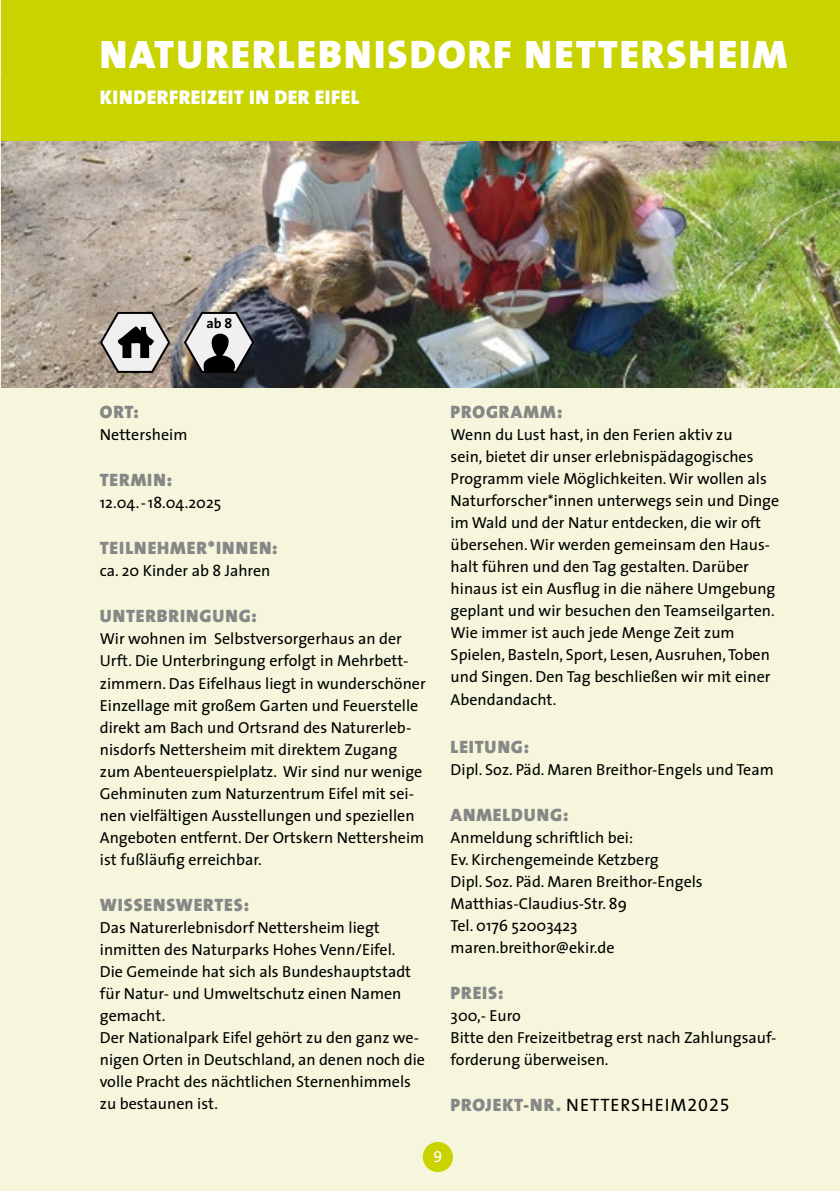
<style>
.page{position:relative;width:840px;height:1191px;background:#fff}
.page>*{position:absolute;margin:0;border:0;box-sizing:border-box;transform-origin:0 0}
.t1{font:40px "The Sans Black Caps";letter-spacing:.05em;color:#fff}
.t2{font:20px "The Sans Black Caps";letter-spacing:.02em;color:#fff}
.t3{font:18px "The Sans Black Caps";letter-spacing:.05em;color:#878787}
.t4{font:16px/22px "The Sans";color:#000}
.t5{font:16px "The Sans Expert";color:#fff}
.t6{font:700 14px "The Sans";color:#000}
.s1{font-family:"The Sans";color:#000}
.s2{font-family:"The Sans Expert";color:#000}
</style>
<div class="page">
<div style="left:0;top:77px;width:839px;height:1114px;background:#f5f6db"></div>
<div style="left:1px;top:0;width:838px;height:142px;background:#c8d300"></div>
<div style="left:422px;top:1142px;width:30px;height:30px;background:#c8d300;border-radius:50%"></div>
<img style="left:1px;top:142px;width:838px;height:245px">
<svg style="left:99px;top:311px;width:72px;height:64px;background:#a39e9a"></svg>
<svg style="left:183px;top:311px;width:72px;height:64px;background:#8b8a8b"></svg>
<h1 class="t1" style="left:100px;top:21px;width:688px">NATURERLEBNISDORF NETTERSHEIM</h1>
<p class="t2" style="left:100px;top:81px;width:261px">KINDERFREIZEIT IN DER EIFEL</p>
<p class="t6" style="left:206px;top:312px;width:28px">ab 8</p>
<p class="t3" style="left:100px;top:397px;width:41px">ORT:</p>
<p class="t4" style="left:100px;top:423px;width:89px">Nettersheim</p>
<p class="t3" style="left:100px;top:465px;width:74px">TERMIN:</p>
<p class="t4" style="left:100px;top:491px;width:123px">12.04.-18.04.2025</p>
<p class="t3" style="left:100px;top:533px;width:179px">TEILNEHMER*INNEN:</p>
<p class="t4" style="left:100px;top:559px;width:172px">ca. 20 Kinder ab 8 Jahren</p>
<p class="t3" style="left:100px;top:601px;width:158px">UNTERBRINGUNG:</p>
<p class="t4" style="left:100px;top:627px;width:327px">Wir wohnen im Selbstversorgerhaus an der Urft. Die Unterbringung erfolgt in Mehrbett&shy;zimmern. Das Eifelhaus liegt in wunderschöner Einzellage mit großem Garten und Feuerstelle direkt am Bach und Ortsrand des Naturerleb&shy;nisdorfs Nettersheim mit direktem Zugang zum Abenteuerspielplatz. Wir sind nur wenige Gehminuten zum Naturzentrum Eifel mit sei&shy;nen vielfältigen Ausstellungen und speziellen Angeboten entfernt. Der Ortskern Nettersheim ist fußläufig erreichbar.</p>
<p class="t3" style="left:100px;top:889px;width:151px">WISSENSWERTES:</p>
<p class="t4" style="left:100px;top:915px;width:326px">Das Naturerlebnisdorf Nettersheim liegt inmitten des Naturparks Hohes Venn/Eifel.<br>Die Gemeinde hat sich als Bundeshauptstadt für Natur- und Umweltschutz einen Namen gemacht.<br>Der Nationalpark Eifel gehört zu den ganz we&shy;nigen Orten in Deutschland, an denen noch die volle Pracht des nächtlichen Sternenhimmels zu bestaunen ist.</p>
<p class="t3" style="left:450px;top:397px;width:113px">PROGRAMM:</p>
<p class="t4" style="left:450px;top:423px;width:330px">Wenn du Lust hast, in den Ferien aktiv zu<br>sein, bietet dir unser erlebnispädagogisches Programm viele Möglichkeiten. Wir wollen als Naturforscher*innen unterwegs sein und Dinge im Wald und der Natur entdecken, die wir oft übersehen. Wir werden gemeinsam den Haus&shy;halt führen und den Tag gestalten. Darüber hinaus ist ein Ausflug in die nähere Umgebung geplant und wir besuchen den Teamseilgarten.<br>Wie immer ist auch jede Menge Zeit zum Spielen, Basteln, Sport, Lesen, Ausruhen, Toben und Singen. Den Tag beschließen wir mit einer Abendandacht.</p>
<p class="t3" style="left:450px;top:731px;width:80px">LEITUNG:</p>
<p class="t4" style="left:450px;top:757px;width:324px">Dipl. Soz. Päd. Maren Breithor-Engels und Team</p>
<p class="t3" style="left:450px;top:799px;width:119px">ANMELDUNG:</p>
<p class="t4" style="left:450px;top:825px;width:253px">Anmeldung schriftlich bei:<br>Ev. Kirchengemeinde Ketzberg<br>Dipl. Soz. Päd. Maren Breithor-Engels<br>Matthias-Claudius-Str. 89<br>Tel. 0176 52003423 maren.breithor@ekir.de</p>
<p class="t3" style="left:450px;top:977px;width:54px">PREIS:</p>
<p class="t4" style="left:450px;top:1003px;width:327px">300,- Euro<br>Bitte den Freizeitbetrag erst nach Zahlungsauf&shy;forderung überweisen.</p>
<p class="t3" style="left:450px;top:1089px;width:280px">PROJEKT-NR. <span class="s1">NETTERSHEIM</span><span class="s2">2025</span></p>
<p class="t5" style="left:433px;top:1143px;width:10px">9</p>
</div>
